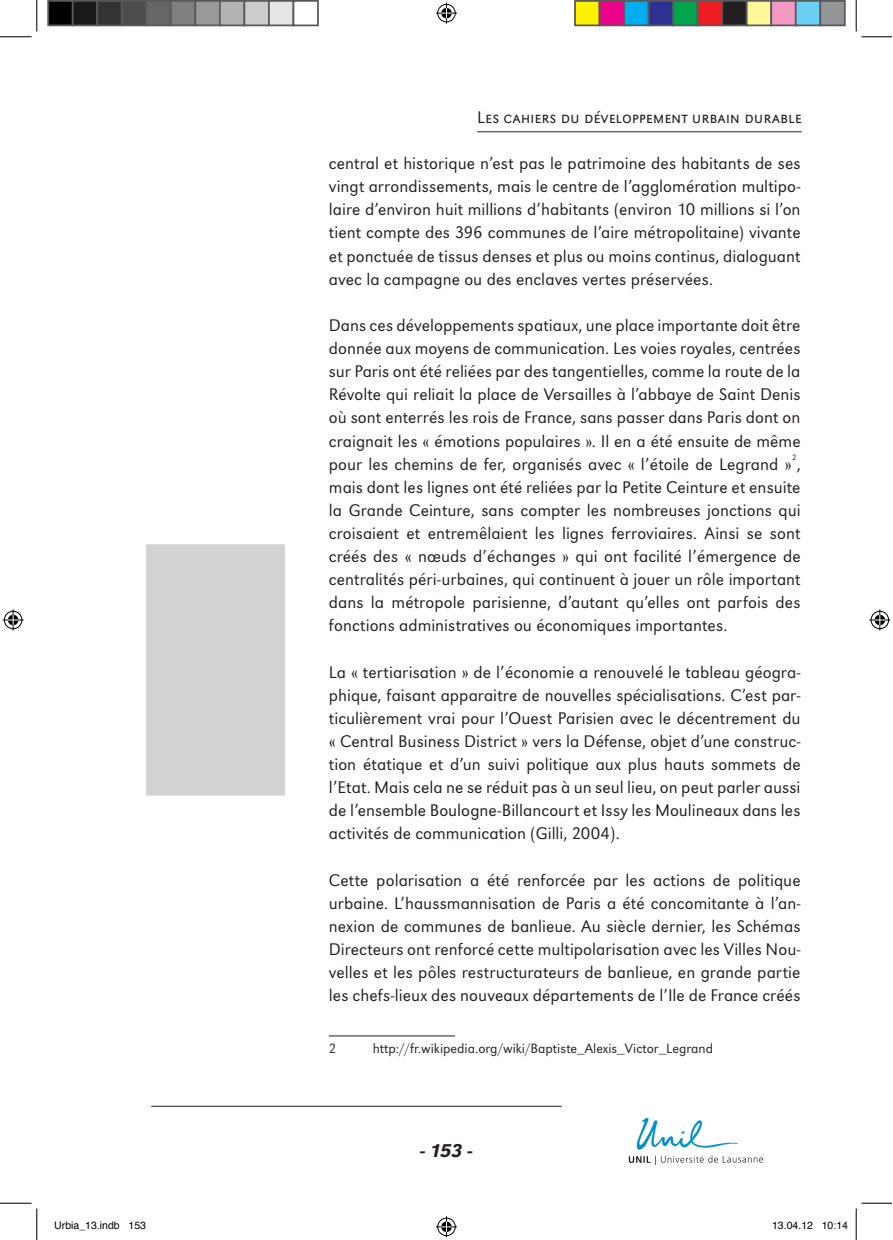
<style>
.page{position:relative;width:893px;height:1240px;background:#fff}
.page>*{position:absolute;margin:0;border:0;box-sizing:border-box;transform-origin:0 0}
.t1{font:italic 500 19.25px "URW Grotesk T";color:#231f20}
.t2{font:300 17.5px/23.1px "URW Grotesk T";letter-spacing:.005em;color:#231f20;text-align:justify}
.t3{font:300 17.5px "URW Grotesk SCT";letter-spacing:.005em;color:#231f20}
.t4{font:300 14px "URW Grotesk T";color:#231f20}
.t5{font:10.5px "Helvetica";color:#000}
.t6{font:300 8.22px "URW Grotesk T";color:#231f20}
</style>
<div class="page">
<hr style="left:477px;top:131px;width:324px;height:1px;background:#231f20">
<svg style="left:628px;top:1118px;width:135px;height:48px"></svg>
<div style="left:146px;top:544px;width:139px;height:251px;background:#d1d2d4"></div>
<hr style="left:151px;top:1105px;width:410px;height:1px;background:#231f20">
<hr style="left:329px;top:1035px;width:126px;height:1px;background:#231f20">
<hr style="left:0;top:36px;width:32px;height:1px;background:#000">
<hr style="left:861px;top:36px;width:30px;height:1px;background:#000">
<hr style="left:0;top:1202px;width:32px;height:1px;background:#000">
<hr style="left:861px;top:1202px;width:30px;height:1px;background:#000">
<hr style="left:36px;top:0;width:1px;height:32px;background:#000">
<hr style="left:36px;top:1208px;width:1px;height:31px;background:#000">
<hr style="left:855px;top:0;width:1px;height:32px;background:#000">
<hr style="left:855px;top:1208px;width:1px;height:31px;background:#000">
<svg style="left:436px;top:3px;width:21px;height:21px"></svg>
<svg style="left:436px;top:1216px;width:21px;height:21px"></svg>
<svg style="left:3px;top:609px;width:21px;height:21px"></svg>
<svg style="left:869px;top:609px;width:20px;height:21px"></svg>
<div style="left:48px;top:1px;width:25px;height:24px;background:#000"></div>
<div style="left:47px;top:0;width:27px;height:26px;border:2px solid #595959"></div>
<div style="left:73px;top:1px;width:24px;height:24px;background:#191919"></div>
<div style="left:72px;top:0;width:26px;height:26px;border:2px solid #595959"></div>
<div style="left:97px;top:1px;width:25px;height:24px;background:#333"></div>
<div style="left:96px;top:0;width:26px;height:26px;border:2px solid #595959"></div>
<div style="left:122px;top:1px;width:24px;height:24px;background:#4c4c4c"></div>
<div style="left:121px;top:0;width:26px;height:26px;border:2px solid #595959"></div>
<div style="left:146px;top:1px;width:25px;height:24px;background:#666"></div>
<div style="left:145px;top:0;width:27px;height:26px;border:2px solid #595959"></div>
<div style="left:171px;top:1px;width:24px;height:24px;background:#7f7f7f"></div>
<div style="left:170px;top:0;width:26px;height:26px;border:2px solid #595959"></div>
<div style="left:195px;top:1px;width:25px;height:24px;background:#999"></div>
<div style="left:194px;top:0;width:26px;height:26px;border:2px solid #595959"></div>
<div style="left:220px;top:1px;width:24px;height:24px;background:#b2b2b2"></div>
<div style="left:219px;top:0;width:26px;height:26px;border:2px solid #595959"></div>
<div style="left:244px;top:1px;width:25px;height:24px;background:#ccc"></div>
<div style="left:243px;top:0;width:27px;height:26px;border:2px solid #595959"></div>
<div style="left:269px;top:1px;width:24px;height:24px;background:#e5e5e5"></div>
<div style="left:268px;top:0;width:26px;height:26px;border:2px solid #595959"></div>
<div style="left:292px;top:0;width:26px;height:26px;border:2px solid #595959"></div>
<div style="left:574px;top:1px;width:25px;height:24px;background:#fff101"></div>
<div style="left:574px;top:0;width:26px;height:26px;border:2px solid #595959"></div>
<div style="left:599px;top:1px;width:24px;height:24px;background:#ed028c"></div>
<div style="left:598px;top:0;width:26px;height:26px;border:2px solid #595959"></div>
<div style="left:623px;top:1px;width:25px;height:24px;background:#00aeef"></div>
<div style="left:623px;top:0;width:26px;height:26px;border:2px solid #595959"></div>
<div style="left:648px;top:1px;width:24px;height:24px;background:#2e3092"></div>
<div style="left:647px;top:0;width:26px;height:26px;border:2px solid #595959"></div>
<div style="left:672px;top:1px;width:25px;height:24px;background:#00a54f"></div>
<div style="left:672px;top:0;width:26px;height:26px;border:2px solid #595959"></div>
<div style="left:697px;top:1px;width:24px;height:24px;background:#ee1d23"></div>
<div style="left:696px;top:0;width:26px;height:26px;border:2px solid #595959"></div>
<div style="left:721px;top:1px;width:25px;height:24px;background:#231f20"></div>
<div style="left:721px;top:0;width:26px;height:26px;border:2px solid #595959"></div>
<div style="left:746px;top:1px;width:24px;height:24px;background:#fff79a"></div>
<div style="left:745px;top:0;width:26px;height:26px;border:2px solid #595959"></div>
<div style="left:770px;top:1px;width:25px;height:24px;background:#f499c2"></div>
<div style="left:770px;top:0;width:26px;height:26px;border:2px solid #595959"></div>
<div style="left:795px;top:1px;width:24px;height:24px;background:#6bcff6"></div>
<div style="left:794px;top:0;width:26px;height:26px;border:2px solid #595959"></div>
<div style="left:819px;top:1px;width:25px;height:24px;background:#939598"></div>
<div style="left:819px;top:0;width:26px;height:26px;border:2px solid #595959"></div>
<p class="t3" style="left:477px;top:107px;width:326px">Les cahiers du développement urbain durable</p>
<p class="t2" style="left:329px;top:151px;width:473px">central et historique n’est pas le patrimoine des habitants de ses vingt arrondissements, mais le centre de l’agglomération multipo&shy;laire d’environ huit millions d’habitants (environ 10 millions si l’on tient compte des 396 communes de l’aire métropolitaine) vivante et ponctuée de tissus denses et plus ou moins continus, dialoguant avec la campagne ou des enclaves vertes préservées.</p>
<p class="t2" style="left:329px;top:313px;width:473px">Dans ces développements spatiaux, une place importante doit être donnée aux moyens de communication. Les voies royales, centrées sur Paris ont été reliées par des tangentielles, comme la route de la Révolte qui reliait la place de Versailles à l’abbaye de Saint Denis où sont enterrés les rois de France, sans passer dans Paris dont on craignait les « émotions populaires ». Il en a été ensuite de même pour les chemins de fer, organisés avec « l’étoile de Legrand » ,</p>
<p class="t6" style="left:791px;top:452px;width:6px">2</p>
<p class="t2" style="left:329px;top:475px;width:473px">mais dont les lignes ont été reliées par la Petite Ceinture et ensuite la Grande Ceinture, sans compter les nombreuses jonctions qui croisaient et entremêlaient les lignes ferroviaires. Ainsi se sont créés des « nœuds d’échanges » qui ont facilité l’émergence de centralités péri-urbaines, qui continuent à jouer un rôle important dans la métropole parisienne, d’autant qu’elles ont parfois des fonctions administratives ou économiques importantes.</p>
<p class="t2" style="left:329px;top:660px;width:473px">La « tertiarisation » de l’économie a renouvelé le tableau géogra&shy;phique, faisant apparaitre de nouvelles spécialisations. C’est par&shy;ticulièrement vrai pour l’Ouest Parisien avec le décentrement du « Central Business District » vers la Défense, objet d’une construc&shy;tion étatique et d’un suivi politique aux plus hauts sommets de l’Etat. Mais cela ne se réduit pas à un seul lieu, on peut parler aussi de l’ensemble Boulogne-Billancourt et Issy les Moulineaux dans les activités de communication (Gilli, 2004).</p>
<p class="t2" style="left:329px;top:868px;width:473px">Cette polarisation a été renforcée par les actions de politique urbaine. L’haussmannisation de Paris a été concomitante à l’an&shy;nexion de communes de banlieue. Au siècle dernier, les Schémas Directeurs ont renforcé cette multipolarisation avec les Villes Nou&shy;velles et les pôles restructurateurs de banlieue, en grande partie les chefs-lieux des nouveaux départements de l’Ile de France créés</p>
<p class="t4" style="left:329px;top:1039px;width:9px">2</p>
<p class="t4" style="left:372px;top:1039px;width:342px">http://fr.wikipedia.org/wiki/Baptiste_Alexis_Victor_Legrand</p>
<p class="t1" style="left:420px;top:1139px;width:53px">- 153 -</p>
<p class="t5" style="left:54px;top:1221px;width:93px">Urbia_13.indb 153</p>
<p class="t5" style="left:771px;top:1221px;width:77px">13.04.12 10:14</p>
</div>
